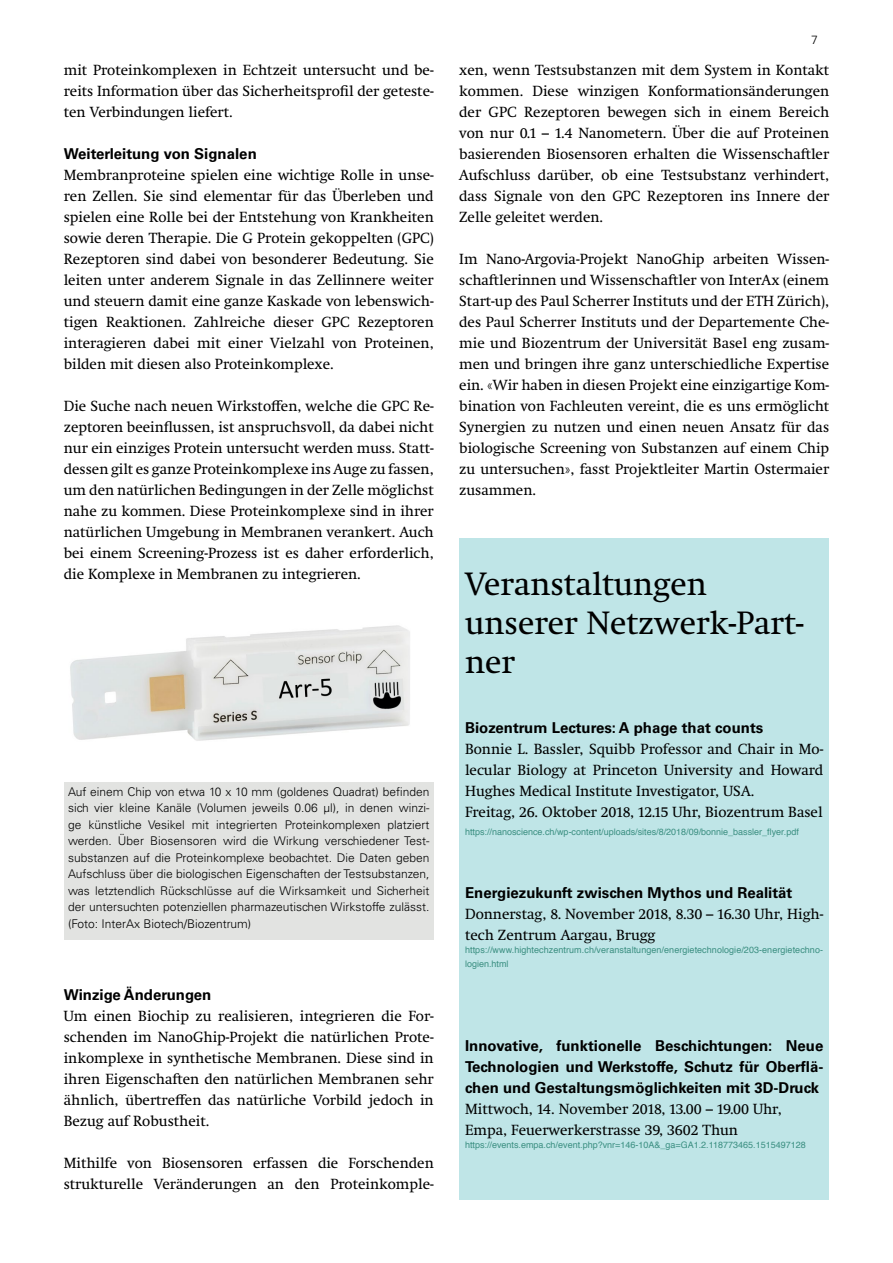
<style>
.page{position:relative;width:893px;height:1263px;background:#fff}
.page>*{position:absolute;margin:0;border:0;box-sizing:border-box;transform-origin:0 0}
.t1{font:33px/39px "Swift Neue LT Pro";color:#000}
.t2{font:15px/21px "Swift Neue LT Pro";color:#000;text-align:justify}
.t3{font:700 15px/21px "Univers LT Std";color:#000;text-align:justify}
.t4{font:300 12px/16.5px "Univers LT Std";color:#000;text-align:justify}
.t5{font:9px/13.5px "Helvetica";color:#3b8f81}
</style>
<div class="page">
<div style="left:459px;top:538px;width:370px;height:661px;background:#bfe5e7"></div>
<div style="left:64px;top:783px;width:370px;height:157px;background:#e2e3e1"></div>
<img style="left:70px;top:625px;width:340px;height:116px">
<p class="t2" style="left:64px;top:60px;width:371px">mit Proteinkomplexen in Echtzeit untersucht und be&shy;reits Information über das Sicherheitsprofil der geteste&shy;ten Verbindungen liefert.</p>
<p class="t3" style="left:64px;top:144px;width:195px">Weiterleitung von Signalen</p>
<p class="t2" style="left:64px;top:165px;width:371px">Membranproteine spielen eine wichtige Rolle in unse&shy;ren Zellen. Sie sind elementar für das Überleben und spielen eine Rolle bei der Entstehung von Krankheiten sowie deren Therapie. Die G Protein gekoppelten (GPC)<br>Rezeptoren sind dabei von besonderer Bedeutung. Sie leiten unter anderem Signale in das Zellinnere weiter und steuern damit eine ganze Kaskade von lebenswich&shy;tigen Reaktionen. Zahlreiche dieser GPC Rezeptoren interagieren dabei mit einer Vielzahl von Proteinen, bilden mit diesen also Proteinkomplexe.</p>
<p class="t2" style="left:64px;top:396px;width:371px">Die Suche nach neuen Wirkstoffen, welche die GPC Re&shy;zeptoren beeinflussen, ist anspruchsvoll, da dabei nicht nur ein einziges Protein untersucht werden muss. Statt&shy;dessen gilt es ganze Proteinkomplexe ins Auge zu fassen, um den natürlichen Bedingungen in der Zelle möglichst nahe zu kommen. Diese Proteinkomplexe sind in ihrer natürlichen Umgebung in Membranen verankert. Auch bei einem Screening-Prozess ist es daher erforderlich, die Komplexe in Membranen zu integrieren.</p>
<p class="t4" style="left:68px;top:783px;width:363px">Auf einem Chip von etwa 10 x 10 mm (goldenes Quadrat) befinden sich vier kleine Kanäle (Volumen jeweils 0.06 µl), in denen winzi&shy;ge künstliche Vesikel mit integrierten Proteinkomplexen platziert werden. Über Biosensoren wird die Wirkung verschiedener Test&shy;substanzen auf die Proteinkomplexe beobachtet. Die Daten geben Aufschluss über die biologischen Eigenschaften der Testsubstanzen, was letztendlich Rückschlüsse auf die Wirksamkeit und Sicherheit der untersuchten potenziellen pharmazeutischen Wirkstoffe zulässt. (Foto: InterAx Biotech/Biozentrum)</p>
<p class="t3" style="left:64px;top:984px;width:149px">Winzige Änderungen</p>
<p class="t2" style="left:64px;top:1005px;width:371px">Um einen Biochip zu realisieren, integrieren die For&shy;schenden im NanoGhip-Projekt die natürlichen Prote&shy;inkomplexe in synthetische Membranen. Diese sind in ihren Eigenschaften den natürlichen Membranen sehr ähnlich, übertreffen das natürliche Vorbild jedoch in Bezug auf Robustheit.</p>
<p class="t2" style="left:64px;top:1152px;width:371px">Mithilfe von Biosensoren erfassen die Forschenden strukturelle Veränderungen an den Proteinkomple-</p>
<p class="t4" style="left:811px;top:32px;width:8px">7</p>
<p class="t2" style="left:459px;top:60px;width:371px">xen, wenn Testsubstanzen mit dem System in Kontakt kommen. Diese winzigen Konformationsänderungen der GPC Rezeptoren bewegen sich in einem Bereich von nur 0.1 – 1.4 Nanometern. Über die auf Proteinen basierenden Biosensoren erhalten die Wissenschaftler Aufschluss darüber, ob eine Testsubstanz verhindert, dass Signale von den GPC Rezeptoren ins Innere der Zelle geleitet werden.</p>
<p class="t2" style="left:459px;top:249px;width:371px">Im Nano-Argovia-Projekt NanoGhip arbeiten Wissen&shy;schaftlerinnen und Wissenschaftler von InterAx (einem Start-up des Paul Scherrer Instituts und der ETH Zürich), des Paul Scherrer Instituts und der Departemente Che&shy;mie und Biozentrum der Universität Basel eng zusam&shy;men und bringen ihre ganz unterschiedliche Expertise ein. «Wir haben in diesen Projekt eine einzigartige Kom&shy;bination von Fachleuten vereint, die es uns ermöglicht Synergien zu nutzen und einen neuen Ansatz für das biologische Screening von Substanzen auf einem Chip zu untersuchen», fasst Projektleiter Martin Ostermaier zusammen.</p>
<h1 class="t1" style="left:465px;top:564px;width:340px">Veranstaltungen unserer Netzwerk-Part&shy;ner</h1>
<p class="t3" style="left:465px;top:717px;width:300px">Biozentrum Lectures: A phage that counts</p>
<p class="t2" style="left:465px;top:738px;width:360px;text-align:left">Bonnie L. Bassler, Squibb Professor and Chair in Mo&shy;lecular Biology at Princeton University and Howard Hughes Medical Institute Investigator, USA.<br>Freitag, 26. Oktober 2018, 12.15 Uhr, Biozentrum Basel</p>
<p class="t5" style="left:465px;top:825px;width:335px">https://nanoscience.ch/wp-content/uploads/sites/8/2018/09/bonnie_bassler_flyer.pdf</p>
<p class="t3" style="left:465px;top:882px;width:329px">Energiezukunft zwischen Mythos und Realität</p>
<p class="t2" style="left:465px;top:903px;width:360px">Donnerstag, 8. November 2018, 8.30 – 16.30 Uhr, High&shy;tech Zentrum Aargau, Brugg</p>
<p class="t5" style="left:465px;top:944px;width:359px">https://www.hightechzentrum.ch/veranstaltungen/energietechnologie/203-energietechno&shy;logien.html</p>
<p class="t3" style="left:465px;top:1035px;width:360px">Innovative, funktionelle Beschichtungen: Neue Technologien und Werkstoffe, Schutz für Oberflä&shy;chen und Gestaltungsmöglichkeiten mit 3D-Druck</p>
<p class="t2" style="left:465px;top:1098px;width:318px">Mittwoch, 14. November 2018, 13.00 – 19.00 Uhr,<br>Empa, Feuerwerkerstrasse 39, 3602 Thun</p>
<p class="t5" style="left:465px;top:1139px;width:342px">https://events.empa.ch/event.php?vnr=146-10A&amp;_ga=GA1.2.118773465.1515497128</p>
</div>
